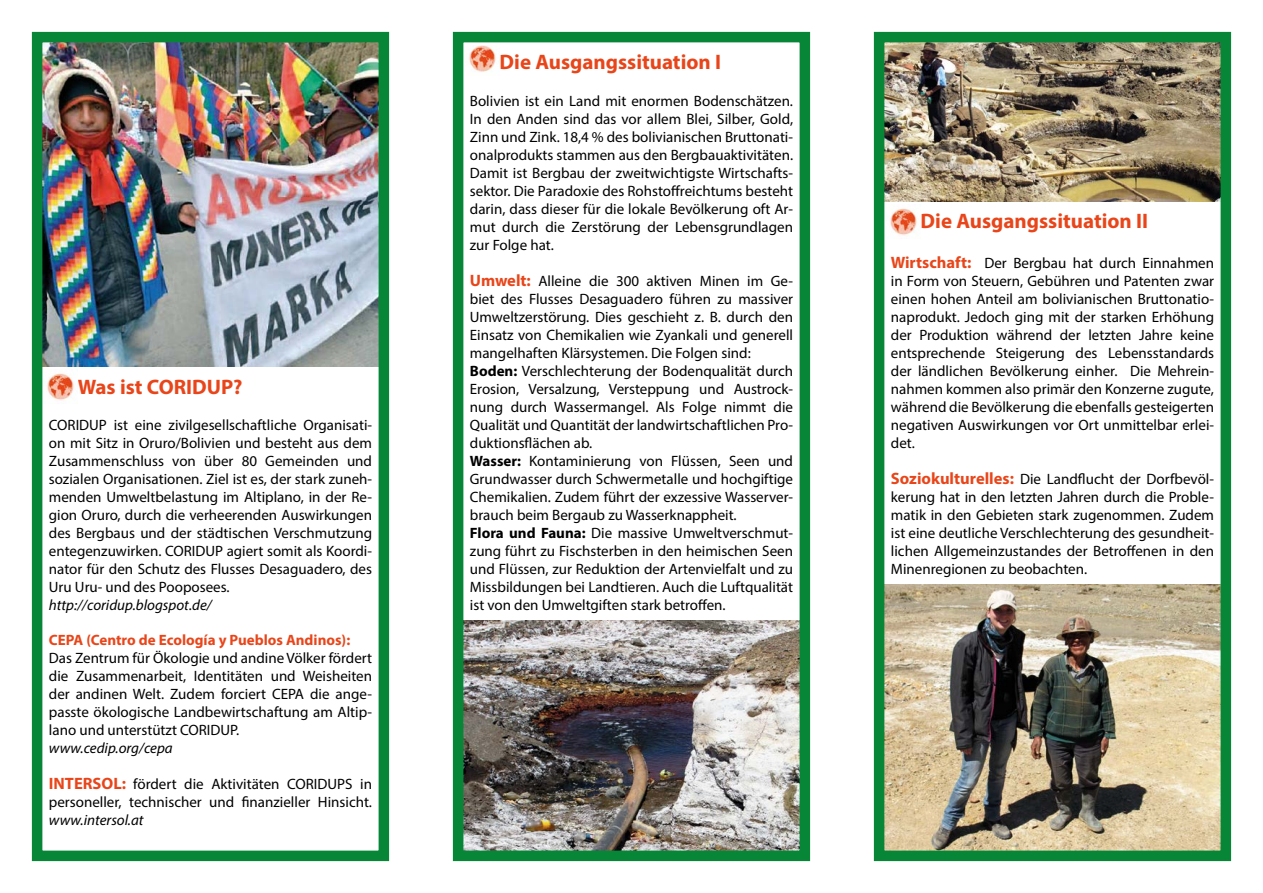
<style>
.page{position:relative;width:1263px;height:893px;background:#fff}
.page>*{position:absolute;margin:0;border:0;box-sizing:border-box;transform-origin:0 0}
.t1{font:700 21px "Myriad Pro";color:#e8461a}
.t2{font:15px/18px "Myriad Pro";color:#000;text-align:justify}
.t3{font:italic 15px "Myriad Pro";color:#000}
.t4{font:700 15px "Myriad Pro";color:#e8461a}
.s1{font-weight:700;font-size:16.5px;color:#e8461a}
.s2{font-weight:700}
</style>
<div class="page">
<img style="left:464px;top:621px;width:335px;height:229px">
<img style="left:885px;top:43px;width:335px;height:158px">
<img style="left:886px;top:207px;width:32px;height:29px">
<img style="left:885px;top:584px;width:335px;height:266px">
<img style="left:469px;top:45px;width:31px;height:27px">
<img style="left:43px;top:43px;width:335px;height:323px">
<img style="left:46px;top:370px;width:32px;height:34px">
<div style="left:32px;top:32px;width:357px;height:829px;border:10px solid #078637"></div>
<div style="left:874px;top:32px;width:357px;height:829px;border:10px solid #078637"></div>
<div style="left:453px;top:32px;width:357px;height:829px;border:10px solid #078637"></div>
<h1 class="t1" style="left:78px;top:373px;width:166px">Was ist CORIDUP?</h1>
<p class="t2" style="left:49px;top:416px;width:325px">CORIDUP ist eine zivilgesellschaftliche Organisati&shy;on mit Sitz in Oruro/Bolivien und besteht aus dem Zusammenschluss von über 80 Gemeinden und sozialen Organisationen. Ziel ist es, der stark zuneh&shy;menden Umweltbelastung im Altiplano, in der Re&shy;gion Oruro, durch die verheerenden Auswirkungen des Bergbaus und der städtischen Verschmutzung entegenzuwirken. CORIDUP agiert somit als Koordi&shy;nator für den Schutz des Flusses Desaguadero, des Uru Uru- und des Pooposees.</p>
<p class="t3" style="left:49px;top:596px;width:164px">http://coridup.blogspot.de/</p>
<p class="t4" style="left:49px;top:630px;width:303px">CEPA (Centro de Ecología y Pueblos Andinos):</p>
<p class="t2" style="left:49px;top:648px;width:325px">Das Zentrum für Ökologie und andine Völker fördert die Zusammenarbeit, Identitäten und Weisheiten der andinen Welt. Zudem forciert CEPA die ange&shy;passte ökologische Landbewirtschaftung am Altip&shy;lano und unterstützt CORIDUP.</p>
<p class="t3" style="left:49px;top:738px;width:125px">www.cedip.org/cepa</p>
<p class="t2" style="left:49px;top:774px;width:325px"><span class="s1">INTERSOL:</span> fördert die Aktivitäten CORIDUPS in personeller, technischer und finanzieller Hinsicht.</p>
<p class="t3" style="left:49px;top:810px;width:96px">www.intersol.at</p>
<h1 class="t1" style="left:499px;top:48px;width:223px">Die Ausgangssituation I</h1>
<p class="t2" style="left:470px;top:92px;width:325px">Bolivien ist ein Land mit enormen Bodenschätzen.<br>In den Anden sind das vor allem Blei, Silber, Gold, Zinn und Zink. 18,4 % des bolivianischen Bruttonati&shy;onalprodukts stammen aus den Bergbauaktivitäten.<br>Damit ist Bergbau der zweitwichtigste Wirtschafts&shy;sektor. Die Paradoxie des Rohstoffreichtums besteht darin, dass dieser für die lokale Bevölkerung oft Ar&shy;mut durch die Zerstörung der Lebensgrundlagen zur Folge hat.</p>
<p class="t2" style="left:470px;top:272px;width:325px;text-align:left"><span class="s1">Umwelt:</span> Alleine die 300 aktiven Minen im Ge&shy;biet des Flusses Desaguadero führen zu massiver Umweltzerstörung. Dies geschieht z. B. durch den Einsatz von Chemikalien wie Zyankali und generell mangelhaften Klärsystemen. Die Folgen sind:<br><span class="s2">Boden:</span> Verschlechterung der Bodenqualität durch Erosion, Versalzung, Versteppung und Austrock&shy;nung durch Wassermangel. Als Folge nimmt die Qualität und Quantität der landwirtschaftlichen Pro&shy;duktionsflächen ab.<br><span class="s2">Wasser:</span> Kontaminierung von Flüssen, Seen und Grundwasser durch Schwermetalle und hochgiftige Chemikalien. Zudem führt der exzessive Wasserver&shy;brauch beim Bergaub zu Wasserknappheit.<br><span class="s2">Flora und Fauna:</span> Die massive Umweltverschmut&shy;zung führt zu Fischsterben in den heimischen Seen und Flüssen, zur Reduktion der Artenvielfalt und zu Missbildungen bei Landtieren. Auch die Luftqualität ist von den Umweltgiften stark betroffen.</p>
<h1 class="t1" style="left:920px;top:207px;width:229px">Die Ausgangssituation II</h1>
<p class="t2" style="left:891px;top:253px;width:325px"><span class="s1">Wirtschaft:</span> Der Bergbau hat durch Einnahmen in Form von Steuern, Gebühren und Patenten zwar einen hohen Anteil am bolivianischen Bruttonatio&shy;naprodukt. Jedoch ging mit der starken Erhöhung der Produktion während der letzten Jahre keine entsprechende Steigerung des Lebensstandards der ländlichen Bevölkerung einher. Die Mehrein&shy;nahmen kommen also primär den Konzerne zugute, während die Bevölkerung die ebenfalls gesteigerten negativen Auswirkungen vor Ort unmittelbar erlei&shy;det.</p>
<p class="t2" style="left:891px;top:469px;width:325px"><span class="s1">Soziokulturelles:</span> Die Landflucht der Dorfbevöl&shy;kerung hat in den letzten Jahren durch die Proble&shy;matik in den Gebieten stark zugenommen. Zudem ist eine deutliche Verschlechterung des gesundheit&shy;lichen Allgemeinzustandes der Betroffenen in den Minenregionen zu beobachten.</p>
</div>
